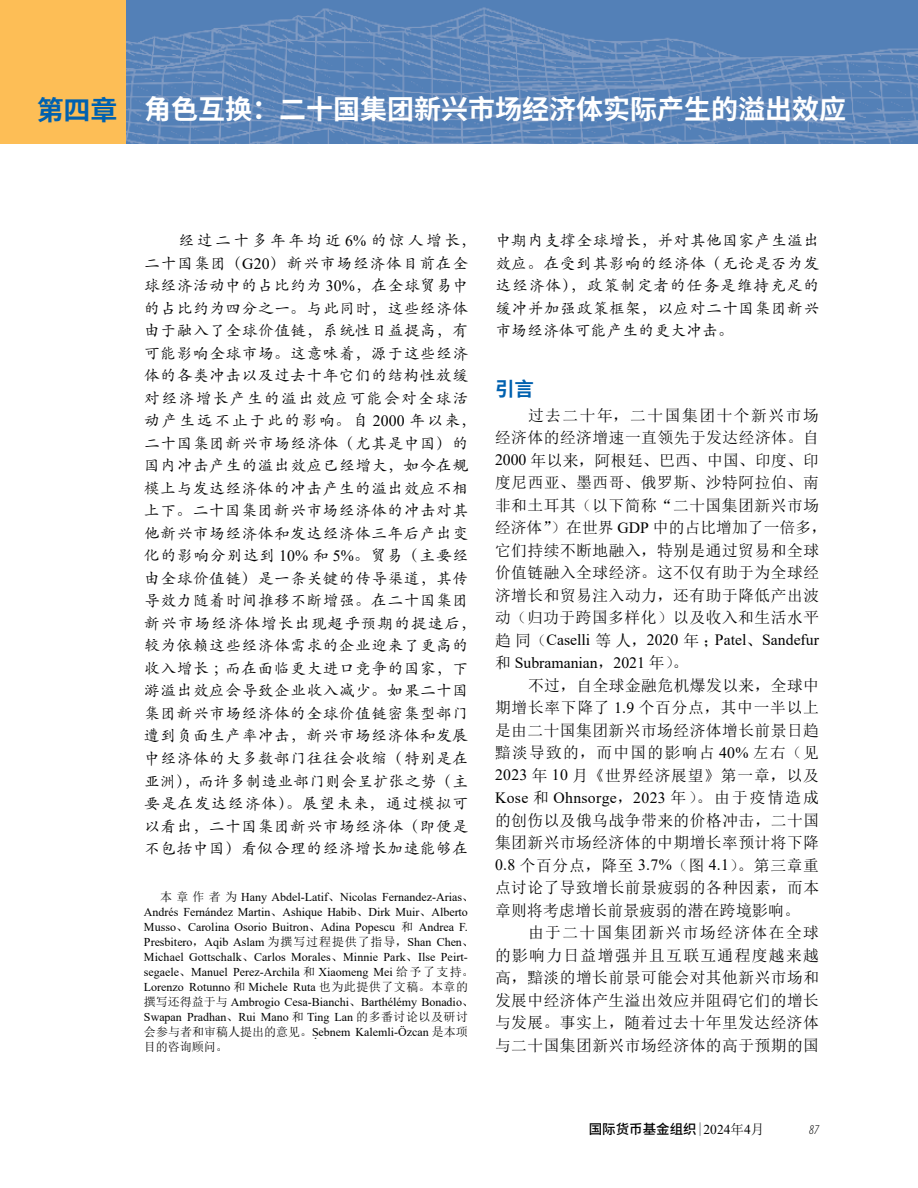
<style>
.page{position:relative;width:918px;height:1188px;background:#fff}
.page>*{position:absolute;margin:0;border:0;box-sizing:border-box;transform-origin:0 0}
.t1{font:700 27px "Source Han Sans CN";color:#fff}
.t2{font:700 19.5px "Source Han Sans CN";color:#0061af}
.t3{font:15.75px/22.5px "ST Kaiti";letter-spacing:.03em;color:#000}
.t4{font:15.75px/22.5px "Sim Sun";letter-spacing:.03em;color:#000;text-align:justify}
.t5{font:15.75px/22.5px "Times New Roman";color:#000}
.t6{font:15.75px "Times New Roman";letter-spacing:.02em;color:#000}
.t7{font:500 13.5px "Source Han Sans CN";color:#000}
.t8{font:italic 300 condensed 13.5px "Myriad Pro";color:#000}
.t9{font:12px/15px "Times New Roman";color:#000}
.t10{font:12px "Sim Sun";color:#000}
.s1{color:#0061af}
.s2{font-family:"Times New Roman"}
.s3{font-family:"Sim Sun"}
.s4{font-family:"Sim Sun";font-weight:400}
.s5{font-family:"Times New Roman";font-weight:400}
</style>
<div class="page">
<img style="left:126px;top:0;width:792px;height:144px">
<div style="left:0;top:0;width:126px;height:144px;background:#fdbe56"></div>
<h1 class="t1" style="left:37px;top:93px;width:811px"><span class="s1">第四章</span> 角色互换：二十国集团新兴市场经济体实际产生的溢出效应</h1>
<p class="t3" style="left:144px;top:229px;width:333px;text-indent:34px">经过二十多年年均近 <span class="s2">6%</span> 的惊人增长，二十国集团（<span class="s2">G20</span>）新兴市场经济体目前在全球经济活动中的占比约为 <span class="s2">30%</span>，在全球贸易中的占比约为四分之一。与此同时，这些经济体由于融入了全球价值链，系统性日益提高，有可能影响全球市场。这意味着，源于这些经济体的各类冲击以及过去十年它们的结构性放缓对经济增长产生的溢出效应可能会对全球活动产生远不止于此的影响。自 <span class="s2">2000</span> 年以来，二十国集团新兴市场经济体（尤其是中国）的国内冲击产生的溢出效应已经增大，如今在规模上与发达经济体的冲击产生的溢出效应不相上下。二十国集团新兴市场经济体的冲击对其他新兴市场经济体和发达经济体三年后产出变化的影响分别达到 <span class="s2">10%</span> 和 <span class="s2">5%</span>。贸易（主要经由全球价值链）是一条关键的传导渠道，其传导效力随着时间推移不断增强。在二十国集团新兴市场经济体增长出现超乎预期的提速后，较为依赖这些经济体需求的企业迎来了更高的收入增长；而在面临更大进口竞争的国家，下游溢出效应会导致企业收入减少。如果二十国集团新兴市场经济体的全球价值链密集型部门遭到负面生产率冲击，新兴市场经济体和发展中经济体的大多数部门往往会收缩（特别是在亚洲），而许多制造业部门则会呈扩张之势（主要是在发达经济体）。展望未来，通过模拟可以看出，二十国集团新兴市场经济体（即便是不包括中国）看似合理的经济增长加速能够在</p>
<p class="t9" style="left:144px;top:889px;width:332px;text-indent:16px"><span class="s3">本章作者为</span> Hany Abdel-Latif<span class="s3">、</span>Nicolas Fernandez-Arias<span class="s3">、</span>Andrés Fernández Martin<span class="s3">、</span>Ashique Habib<span class="s3">、</span>Dirk Muir<span class="s3">、</span>Alberto Musso<span class="s3">、</span>Carolina Osorio Buitron<span class="s3">、</span>Adina Popescu <span class="s3">和</span> Andrea F.<br>Presbitero<span class="s3">，</span>Aqib Aslam <span class="s3">为撰写过程提供了指导，</span>Shan Chen<span class="s3">、</span>Michael Gottschalk<span class="s3">、</span>Carlos Morales<span class="s3">、</span>Minnie Park<span class="s3">、</span>Ilse Peirt&shy;segaele<span class="s3">、</span>Manuel Perez-Archila <span class="s3">和</span> Xiaomeng Mei <span class="s3">给予了支持。</span>Lorenzo Rotunno <span class="s3">和</span> Michele Ruta <span class="s3">也为此提供了文稿。本章的撰写还得益于与</span> Ambrogio Cesa-Bianchi<span class="s3">、</span>Barthélémy Bonadio<span class="s3">、</span>Swapan Pradhan<span class="s3">、</span>Rui Mano <span class="s3">和</span> Ting Lan <span class="s3">的多番讨论以及研讨会参与者和审稿人提出的意见。</span>S. ebnem Kalemli-Özcan <span class="s3">是本项</span></p>
<p class="t10" style="left:144px;top:1041px;width:85px">目的咨询顾问。</p>
<p class="t3" style="left:495px;top:229px;width:326px;text-align:justify">中期内支撑全球增长，并对其他国家产生溢出效应。在受到其影响的经济体（无论是否为发达经济体），政策制定者的任务是维持充足的缓冲并加强政策框架，以应对二十国集团新兴市场经济体可能产生的更大冲击。</p>
<p class="t2" style="left:495px;top:378px;width:40px">引言</p>
<p class="t4" style="left:495px;top:404px;width:333px;text-align:left;text-indent:33px">过去二十年，二十国集团十个新兴市场经济体的经济增速一直领先于发达经济体。自<br><span class="s2">2000</span> 年以来，阿根廷、巴西、中国、印度、印度尼西亚、墨西哥、俄罗斯、沙特阿拉伯、南非和土耳其（以下简称“二十国集团新兴市场经济体”）在世界 <span class="s2">GDP</span> 中的占比增加了一倍多，它们持续不断地融入，特别是通过贸易和全球价值链融入全球经济。这不仅有助于为全球经济增长和贸易注入动力，还有助于降低产出波动（归功于跨国多样化）以及收入和生活水平</p>
<p class="t5" style="left:495px;top:628px;width:326px"><span class="s3">趋同（</span>Caselli <span class="s3">等人，</span>2020 <span class="s3">年；</span>Patel<span class="s3">、</span>Sandefur<span class="s3">和</span> Subramanian<span class="s3">，</span>2021 <span class="s3">年）。</span></p>
<p class="t4" style="left:495px;top:674px;width:326px;text-indent:33px">不过，自全球金融危机爆发以来，全球中期增长率下降了 <span class="s2">1.9</span> 个百分点，其中一半以上是由二十国集团新兴市场经济体增长前景日趋黯淡导致的，而中国的影响占 <span class="s2">40%</span> 左右（见<span class="s2">2023</span> 年 <span class="s2">10</span> 月《世界经济展望》第一章，以及</p>
<p class="t6" style="left:495px;top:786px;width:326px">Kose <span class="s3">和</span> Ohnsorge<span class="s3">，</span>2023 <span class="s3">年）。由于疫情造成</span></p>
<p class="t4" style="left:495px;top:809px;width:326px">的创伤以及俄乌战争带来的价格冲击，二十国集团新兴市场经济体的中期增长率预计将下降<span class="s2">0.8</span> 个百分点，降至 <span class="s2">3.7%</span>（图 <span class="s2">4.1</span>）。第三章重点讨论了导致增长前景疲弱的各种因素，而本章则将考虑增长前景疲弱的潜在跨境影响。</p>
<p class="t4" style="left:495px;top:921px;width:326px;text-indent:33px">由于二十国集团新兴市场经济体在全球的影响力日益增强并且互联互通程度越来越高，黯淡的增长前景可能会对其他新兴市场和发展中经济体产生溢出效应并阻碍它们的增长与发展。事实上，随着过去十年里发达经济体与二十国集团新兴市场经济体的高于预期的国</p>
<p class="t7" style="left:589px;top:1122px;width:177px">国际货币基金组织<span class="s4">|</span><span class="s5">2024</span><span class="s4">年</span><span class="s5">4</span><span class="s4">月</span></p>
<p class="t8" style="left:809px;top:1122px;width:11px">87</p>
</div>
